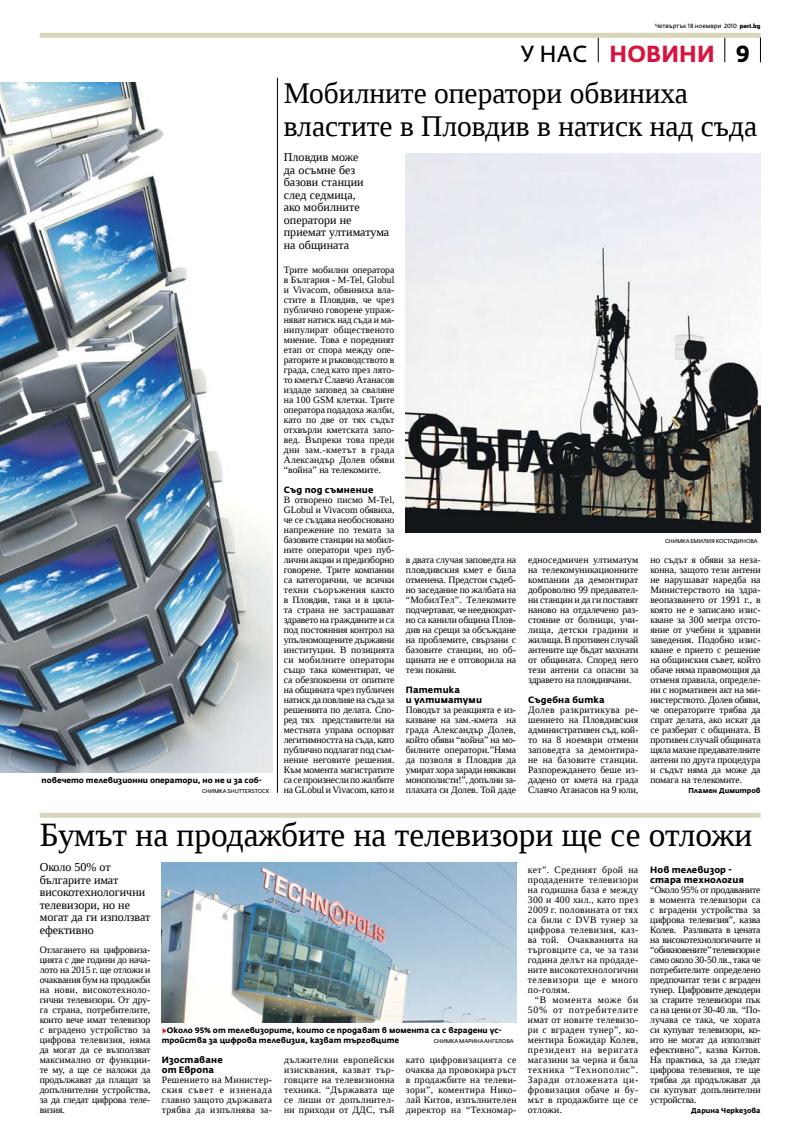
<style>
.page{position:relative;width:789px;height:1134px;background:#fff}
.page>*{position:absolute;margin:0;border:0;box-sizing:border-box;transform-origin:0 0}
.t1{font:34px "Liberation Serif";color:#000}
.t2{font:30px/33px "Liberation Serif";color:#000}
.t3{font:700 23px "Fedra Sans Alt Pro";color:#d71440;scale:.96 1}
.t4{font:12px/12.5px "Liberation Serif";color:#000}
.t5{font:9.7px/10px "Liberation Serif";letter-spacing:.02em;color:#000;text-align:justify}
.t6{font:9.7px "Liberation Serif";letter-spacing:.04em;color:#000}
.t7{font:9.7px "Liberation Serif";letter-spacing:.07em;color:#000}
.t8{font:9.7px "Liberation Serif";letter-spacing:.065em;color:#000}
.t9{font:9.7px "Liberation Serif";letter-spacing:.05em;color:#000}
.t10{font:9.7px "Liberation Serif";letter-spacing:.075em;color:#000}
.t11{font:700 9px/10px "Fedra Sans Alt Pro";letter-spacing:.015em;color:#000}
.t12{font:700 7.8px/10px "Fedra Sans Alt Pro";color:#000}
.t13{font:700 7px "Fedra Sans Alt Pro";color:#000}
.t14{font:6px "Fedra Sans Alt Pro";color:#000}
.t15{font:5.5px "Fedra Sans Alt Pro";letter-spacing:-.02em;color:#000}
.s1{font-family:"District";font-weight:500}
.s2{font-weight:400;color:#000}
.s3{color:#000}
.s4{color:#d71635}
</style>
<div class="page">
<svg style="left:597px;top:38px;width:1px;height:24px"></svg>
<svg style="left:724px;top:38px;width:1px;height:24px"></svg>
<div style="left:40px;top:33px;width:720px;height:5px;background:#d8d5b9"></div>
<hr style="left:277px;top:78px;width:1px;height:715px;background:#000">
<div style="left:40px;top:813px;width:720px;height:5px;background:#d8d5b9"></div>
<img style="left:0;top:83px;width:272px;height:690px">
<img style="left:162px;top:862px;width:354px;height:161px">
<img style="left:405px;top:154px;width:355px;height:379px">
<p class="t14" style="left:654px;top:22px;width:107px">ЧЕТВЪРТЪК 18 НОЕМВРИ 2010 <span class="s1">pari.bg</span></p>
<p class="t3" style="left:520px;top:40px;width:239px"><span class="s2">У НАС</span> Новин и <span class="s3">9</span></p>
<p class="t2" style="left:283px;top:76px;width:474px">Мобилните оператори обвиниха властите в Пловдив в натиск над съда</p>
<p class="t4" style="left:283px;top:151px;width:107px">Пловдив може<br>да осъмне без базови станции след седмица,<br>ако мобилните оператори не приемат ултиматума на общината</p>
<p class="t5" style="left:283px;top:264px;width:112px">Трите мобилни оператора в България - M-Tel, Globul и Vivacom, обвиниха вла&shy;стите в Пловдив, че чрез публично говорене упраж&shy;няват натиск над съда и ма&shy;нипулират общественото мнение. Това е поредният етап от спора между опе&shy;раторите и ръководството в града, след като през лято&shy;то кметът Славчо Атанасов издаде заповед за сваляне на 100 GSM клетки. Трите оператора подадоха жалби, като по две от тях съдът отхвърли кметската запо&shy;вед. Въпреки това преди дни зам.-кметът в града Александър Долев обяви “война” на телекомите.</p>
<p class="t11" style="left:283px;top:485px;width:91px">Съд под съмнение</p>
<p class="t5" style="left:283px;top:494px;width:112px">В отворено писмо M-Tel, GLobul и Vivacom обявиха, че се създава необосновано напрежение по темата за базовите станции на мобил&shy;ните оператори чрез пуб&shy;лични акции и предизборно говорене. Трите компании са категорични, че всички техни съоръжения както в Пловдив, така и в цяла&shy;та страна не застрашават здравето на гражданите и са под постоянния контрол на упълномощените държавни институции. В позицията си мобилните оператори също така коментират, че са обезпокоени от опитите на общината чрез публичен натиск да повлияе на съда за решенията по делата. Спо&shy;ред тях представители на местната управа оспорват легитимността на съда, като публично подлагат под съм&shy;нение неговите решения.<br>Към момента магистратите са се произнесли по жалбите на GLobul и Vivacom, като и</p>
<p class="t1" style="left:40px;top:812px;width:713px">Бумът на продажбите на телевизори ще се отложи</p>
<p class="t15" style="left:664px;top:537px;width:94px">СНИМКА ЕМ ИЛИЯ КОСТАДИНОВА</p>
<p class="t5" style="left:650px;top:554px;width:112px">но съдът я обяви за неза&shy;конна, защото тези антени не нарушават наредба на Министерството на здра&shy;веопазването от 1991 г., в която не е записано изис&shy;кване за 300 метра отсто&shy;яние от учебни и здравни заведения. Подобно изис&shy;кване е прието с решение на общинския съвет, който обаче няма правомощия да отменя правила, определе&shy;ни с нормативен акт на ми&shy;нистерството. Долев обяви, че операторите трябва да спрат делата, ако искат да се разберат с общината. В противен случай общината щяла махне предавателните антени по друга процедура и съдът няма да може да помага на телекомите.</p>
<p class="t13" style="left:688px;top:786px;width:74px">Пламен Димитров</p>
<p class="t5" style="left:405px;top:554px;width:112px">в двата случая заповедта на пловдивския кмет е била отменена. Предстои съдеб&shy;но заседание по жалбата на “МобилТел”. Телекомите подчертават, че нееднократ&shy;но са канили община Плов&shy;див на срещи за обсъждане на проблемите, свързани с базовите станции, но об&shy;щината не е отговорила на тези покани.</p>
<p class="t11" style="left:405px;top:685px;width:78px">Патетика<br>и ултиматуми</p>
<p class="t5" style="left:405px;top:704px;width:112px">Поводът за реакцията е из&shy;казване на зам.-кмета на града Александър Долев, който обяви “война” на мо&shy;билните оператори.”Няма да позволя в Пловдив да умират хора заради някакви монополисти!”, допълни за&shy;плахата си Долев. Той даде</p>
<p class="t5" style="left:527px;top:554px;width:112px">едноседмичен ултиматум на телекомуникационните компании да демонтират доброволно 99 предавател&shy;ни станции и да ги поставят наново на отдалечено раз&shy;стояние от болници, учи&shy;лища, детски градини и жилища. В противен случай антените ще бъдат махнати от общината. Според него тези антени са опасни за здравето на пловдивчани.</p>
<p class="t11" style="left:527px;top:695px;width:78px">Съдебна битка</p>
<p class="t5" style="left:527px;top:704px;width:112px">Долев разкритикува ре&shy;шението на Пловдивския административен съд, кой&shy;то на 8 ноември отмени заповедта за демонтира&shy;не на базовите станции.<br>Разпореждането беше из&shy;дадено от кмета на града Славчо Атанасов на 9 юли,</p>
<p class="t12" style="left:42px;top:775px;width:221px">повечето телевизионни оператори, но не и за соб-</p>
<p class="t15" style="left:202px;top:787px;width:69px">СНИМКА SHUTTERSTOCK</p>
<p class="t4" style="left:40px;top:861px;width:112px">Около 50% от българите имат високотехнологични телевизори, но не могат да ги използват ефективно</p>
<p class="t5" style="left:40px;top:944px;width:112px">Отлагането на цифровиза&shy;цията с две години до нача&shy;лото на 2015 г. ще отложи и очаквания бум на продажби на нови, високотехноло&shy;гични телевизори. От дру&shy;га страна, потребителите, които вече имат телевизор с вградено устройство за цифрова телевизия, няма да могат да се възползват максимално от функции&shy;те му, а ще се наложи да продължават да плащат за допълнителни устройства, за да гледат цифрова теле&shy;визия.</p>
<p class="t12" style="left:162px;top:1025px;width:341px"><span class="s4">▶</span>Около 95% от телевизорите, които се продават в момента са с вградени ус&shy;тройства за цифрова телевизия, казват търговците</p>
<p class="t15" style="left:433px;top:1037px;width:81px">СНИМКА МАРИНА АНГЕЛОВА</p>
<p class="t11" style="left:162px;top:1055px;width:62px">Изоставане от Европа</p>
<p class="t5" style="left:162px;top:1074px;width:112px">Решението на Министер&shy;ския съвет е изненада главно защото държавата трябва да изпълнява за-</p>
<p class="t5" style="left:284px;top:1054px;width:112px">дължителни европейски изисквания, казват тър&shy;говците на телевизионна техника. “Държавата ще се лиши от допълнител&shy;ни приходи от ДДС, тъй</p>
<p class="t5" style="left:405px;top:1054px;width:112px">като цифровизацията се очаква да провокира ръст в продажбите на телеви&shy;зори”, коментира Нико&shy;лай Китов, изпълнителен директор на “Техномар-</p>
<p class="t6" style="left:527px;top:863px;width:112px">кет”. Средният брой на</p>
<p class="t6" style="left:527px;top:873px;width:112px">продадените телевизори</p>
<p class="t5" style="left:527px;top:884px;width:112px">на годишна база е между</p>
<p class="t5" style="left:527px;top:894px;width:112px">300 и 400 хил., като през</p>
<p class="t5" style="left:527px;top:904px;width:112px">2009 г. половината от тях</p>
<p class="t5" style="left:527px;top:914px;width:112px">са били с DVB тунер за</p>
<p class="t5" style="left:527px;top:924px;width:112px">цифрова телевизия, каз-</p>
<p class="t5" style="left:527px;top:934px;width:112px">ва той. Очакванията на</p>
<p class="t5" style="left:527px;top:944px;width:112px">търговците са, че за тази</p>
<p class="t5" style="left:527px;top:954px;width:112px">година делът на продаде-</p>
<p class="t5" style="left:527px;top:964px;width:112px">ните високотехнологични</p>
<p class="t9" style="left:527px;top:973px;width:112px">телевизори ще е много</p>
<p class="t5" style="left:527px;top:984px;width:43px">по-голям.</p>
<p class="t7" style="left:534px;top:993px;width:105px">“В момента може би</p>
<p class="t10" style="left:527px;top:1003px;width:112px">50% от потребителите</p>
<p class="t5" style="left:527px;top:1014px;width:112px">имат от новите телевизо-</p>
<p class="t5" style="left:527px;top:1024px;width:112px">ри с вграден тунер”, ко-</p>
<p class="t5" style="left:527px;top:1034px;width:112px">ментира Божидар Колев,</p>
<p class="t7" style="left:527px;top:1043px;width:112px">президент на веригата</p>
<p class="t5" style="left:527px;top:1054px;width:112px">магазини за черна и бяла</p>
<p class="t7" style="left:527px;top:1063px;width:112px">техника “Технополис”.</p>
<p class="t8" style="left:527px;top:1073px;width:112px">Заради отложената ци-</p>
<p class="t6" style="left:527px;top:1083px;width:112px">фровизация обаче и бу-</p>
<p class="t5" style="left:527px;top:1094px;width:112px">мът в продажбите ще се</p>
<p class="t5" style="left:527px;top:1104px;width:36px">отложи.</p>
<p class="t11" style="left:649px;top:865px;width:95px">Нов телевизор - стара технология</p>
<p class="t5" style="left:649px;top:884px;width:112px">“Около 95% от продаваните в момента телевизори са с вградени устройства за цифрова телевизия”, казва Колев. Разликата в цената на високотехнологичните и “обикновените” телевизори е само около 30-50 лв., така че потребителите определено предпочитат тези с вграден тунер. Цифровите декодери за старите телевизори пък са на цени от 30-40 лв. “По&shy;лучава се така, че хората си купуват телевизори, ко&shy;ито не могат да използват ефективно”, казва Китов.<br>На практика, за да гледат цифрова телевизия, те ще трябва да продължават да си купуват допълнителни устройства.</p>
<p class="t13" style="left:690px;top:1106px;width:71px">Дарина Черкезова</p>
</div>
